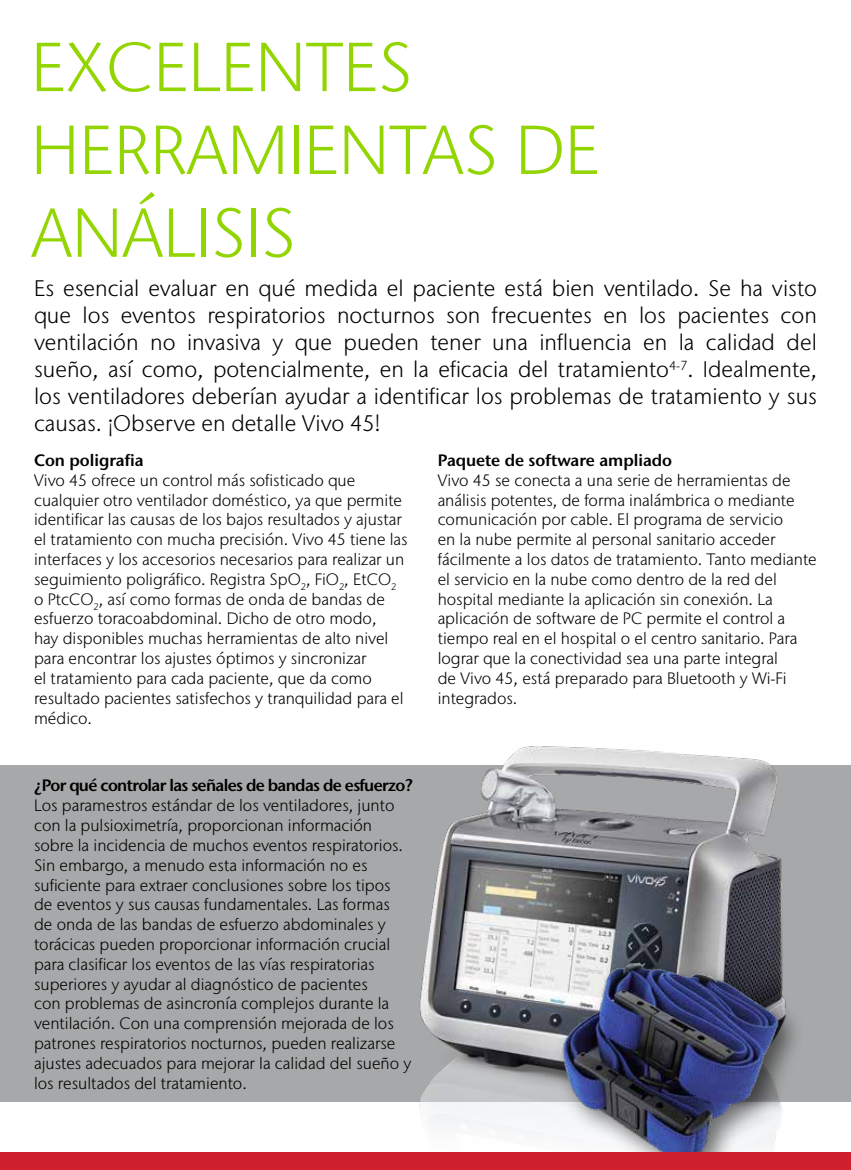
<style>
.page{position:relative;width:851px;height:1170px;background:#fff}
.page>*{position:absolute;margin:0;border:0;box-sizing:border-box;transform-origin:0 0}
.t1{font:300 69px/82.8px "Stone Sans IIITC Std";color:#93d500}
.t2{font:300 22.5px/27px "Stone Sans IIITC Std";color:#000;text-align:justify}
.t3{font:300 16.5px/19.8px "Stone Sans IIITC Std";color:#000}
.t4{font:600 16.5px "Stone Sans IIITC Std";letter-spacing:-.04em;color:#000}
.t5{font:600 16.5px "Stone Sans IIITC Std";color:#000}
</style>
<div class="page">
<div style="left:0;top:765px;width:850px;height:336px;background:#a7a8a9"></div>
<img style="left:179px;top:746px;width:650px;height:386px">
<div style="left:553px;top:953px;width:252px;height:216px;background:#000;opacity:.55"></div>
<img style="left:502px;top:937px;width:280px;height:215px">
<div style="left:0;top:1152px;width:850px;height:17px;background:#cf202e"></div>
<h1 class="t1" style="left:31px;top:26px;width:570px">EXCELENTES<br>HERRAMIENTAS DE<br>ANÁLISIS</h1>
<p class="t2" style="left:34px;top:275px;width:784px">Es esencial evaluar en qué medida el paciente está bien ventilado. Se ha visto que los eventos respiratorios nocturnos son frecuentes en los pacientes con ventilación no invasiva y que pueden tener una influencia en la calidad del sueño, así como, potencialmente, en la eficacia del tratamiento<sup>4-7</sup>. Idealmente, los ventiladores deberían ayudar a identificar los problemas de tratamiento y sus causas. ¡Observe en detalle Vivo 45!</p>
<p class="t5" style="left:34px;top:450px;width:111px">Con poligrafia</p>
<p class="t3" style="left:34px;top:470px;width:375px">Vivo 45 ofrece un control más sofisticado que cualquier otro ventilador doméstico, ya que permite identificar las causas de los bajos resultados y ajustar el tratamiento con mucha precisión. Vivo 45 tiene las interfaces y los accesorios necesarios para realizar un seguimiento poligráfico. Registra SpO<sub>2</sub>, FiO<sub>2</sub>, EtCO<sub>2 </sub>o PtcCO<sub>2</sub>, así como formas de onda de bandas de esfuerzo toracoabdominal. Dicho de otro modo,<br>hay disponibles muchas herramientas de alto nivel para encontrar los ajustes óptimos y sincronizar<br>el tratamiento para cada paciente, que da como resultado pacientes satisfechos y tranquilidad para el médico.</p>
<p class="t5" style="left:437px;top:450px;width:236px">Paquete de software ampliado</p>
<p class="t3" style="left:437px;top:470px;width:380px">Vivo 45 se conecta a una serie de herramientas de análisis potentes, de forma inalámbrica o mediante comunicación por cable. El programa de servicio<br>en la nube permite al personal sanitario acceder fácilmente a los datos de tratamiento. Tanto mediante el servicio en la nube como dentro de la red del hospital mediante la aplicación sin conexión. La aplicación de software de PC permite el control a tiempo real en el hospital o el centro sanitario. Para lograr que la conectividad sea una parte integral<br>de Vivo 45, está preparado para Bluetooth y Wi-Fi integrados.</p>
<p class="t4" style="left:34px;top:775px;width:380px">¿Por qué controlar las señales de bandas de esfuerzo?</p>
<p class="t3" style="left:34px;top:795px;width:379px">Los paramestros estándar de los ventiladores, junto con la pulsioximetría, proporcionan información sobre la incidencia de muchos eventos respiratorios.<br>Sin embargo, a menudo esta información no es suficiente para extraer conclusiones sobre los tipos de eventos y sus causas fundamentales. Las formas de onda de las bandas de esfuerzo abdominales y torácicas pueden proporcionar información crucial para clasificar los eventos de las vías respiratorias superiores y ayudar al diagnóstico de pacientes<br>con problemas de asincronía complejos durante la ventilación. Con una comprensión mejorada de los patrones respiratorios nocturnos, pueden realizarse ajustes adecuados para mejorar la calidad del sueño y los resultados del tratamiento.</p>
</div>
